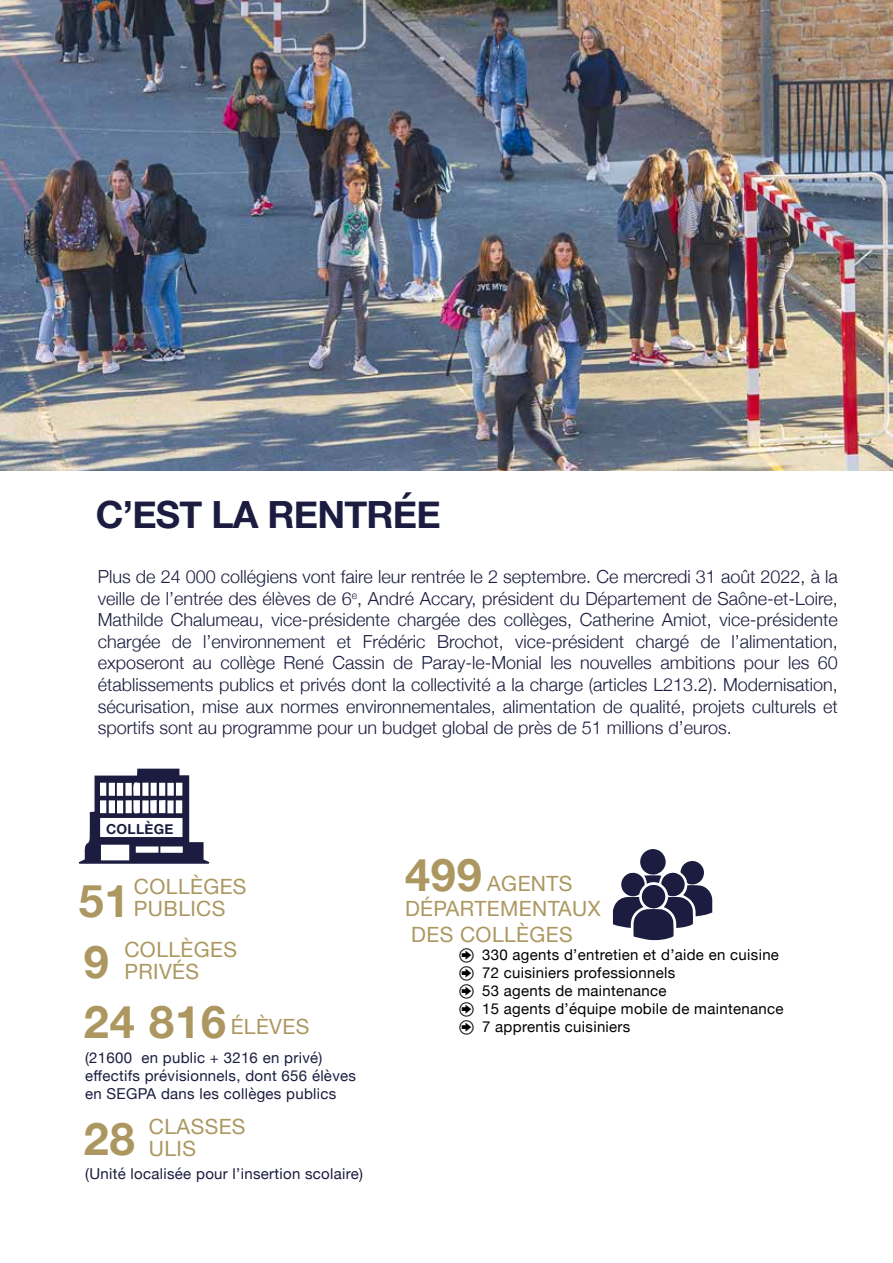
<style>
.page{position:relative;width:893px;height:1263px;background:#fff}
.page>*{position:absolute;margin:0;border:0;box-sizing:border-box;transform-origin:0 0}
.t1{font:700 45px/61.7px "Helvetica Neue";color:#ac9760}
.t2{font:700 37.5px "Helvetica Neue";letter-spacing:-.02em;color:#1b1c3f}
.t3{font:21px/22.2px "Helvetica Neue";letter-spacing:.02em;color:#ac9760}
.t4{font:300 18px/21.6px "Helvetica Neue";color:#1b1c3f;text-align:justify}
.t5{font:15px/18px "Helvetica Neue";letter-spacing:.02em;color:#000}
.t6{font:15px/18px "Helvetica Neue";letter-spacing:.02em;color:#1b1c3f}
.t7{font:700 13.8px "Helvetica Neue";letter-spacing:.02em;color:#1b1c3f}
.s1{font-weight:700;font-size:45px}
</style>
<div class="page">
<img style="left:0;top:0;width:893px;height:470px">
<svg style="left:613px;top:849px;width:99px;height:91px"></svg>
<svg style="left:79px;top:769px;width:130px;height:95px"></svg>
<h2 class="t2" style="left:96px;top:485px;width:347px">C’EST LA RENTRÉE</h2>
<p class="t4" style="left:98px;top:564px;width:742px">Plus de 24 000 collégiens vont faire leur rentrée le 2 septembre. Ce mercredi 31 août 2022, à la veille de l’entrée des élèves de 6<sup>e</sup>, André Accary, président du Département de Saône-et-Loire, Mathilde Chalumeau, vice-présidente chargée des collèges, Catherine Amiot, vice-présidente chargée de l’environnement et Frédéric Brochot, vice-président chargé de l’alimentation, exposeront au collège René Cassin de Paray-le-Monial les nouvelles ambitions pour les 60 établissements publics et privés dont la collectivité a la charge (articles L213.2). Modernisation, sécurisation, mise aux normes environnementales, alimentation de qualité, projets culturels et sportifs sont au programme pour un budget global de près de 51 millions d’euros.</p>
<p class="t7" style="left:106px;top:818px;width:69px">COLLÈGE</p>
<p class="t3" style="left:134px;top:876px;width:114px">COLLÈGES<br>PUBLICS</p>
<p class="t3" style="left:124px;top:939px;width:114px">COLLÈGES<br>PRIVÉS</p>
<p class="t3" style="left:84px;top:1017px;width:227px"><span class="s1">24 816</span> ÉLÈVES</p>
<p class="t6" style="left:85px;top:1049px;width:272px">(21600 en public + 3216 en privé) effectifs prévisionnels, dont 656 élèves en SEGPA dans les collèges publics</p>
<h1 class="t1" style="left:84px;top:1109px;width:52px">28</h1>
<p class="t3" style="left:149px;top:1116px;width:98px">CLASSES<br>ULIS</p>
<p class="t6" style="left:85px;top:1166px;width:279px">(Unité localisée pour l’insertion scolaire)</p>
<h1 class="t1" style="left:79px;top:871px;width:52px">51<br>9</h1>
<p class="t3" style="left:405px;top:872px;width:197px;line-height:25.2px"><span class="s1">499</span> AGENTS<br>DÉPARTEMENTAUX<br>DES COLLÈGES</p>
<p class="t5" style="left:482px;top:946px;width:303px">330 agents d’entretien et d’aide en cuisine<br>72 cuisiniers professionnels<br>53 agents de maintenance<br>15 agents d’équipe mobile de maintenance<br>7 apprentis cuisiniers</p>
</div>
